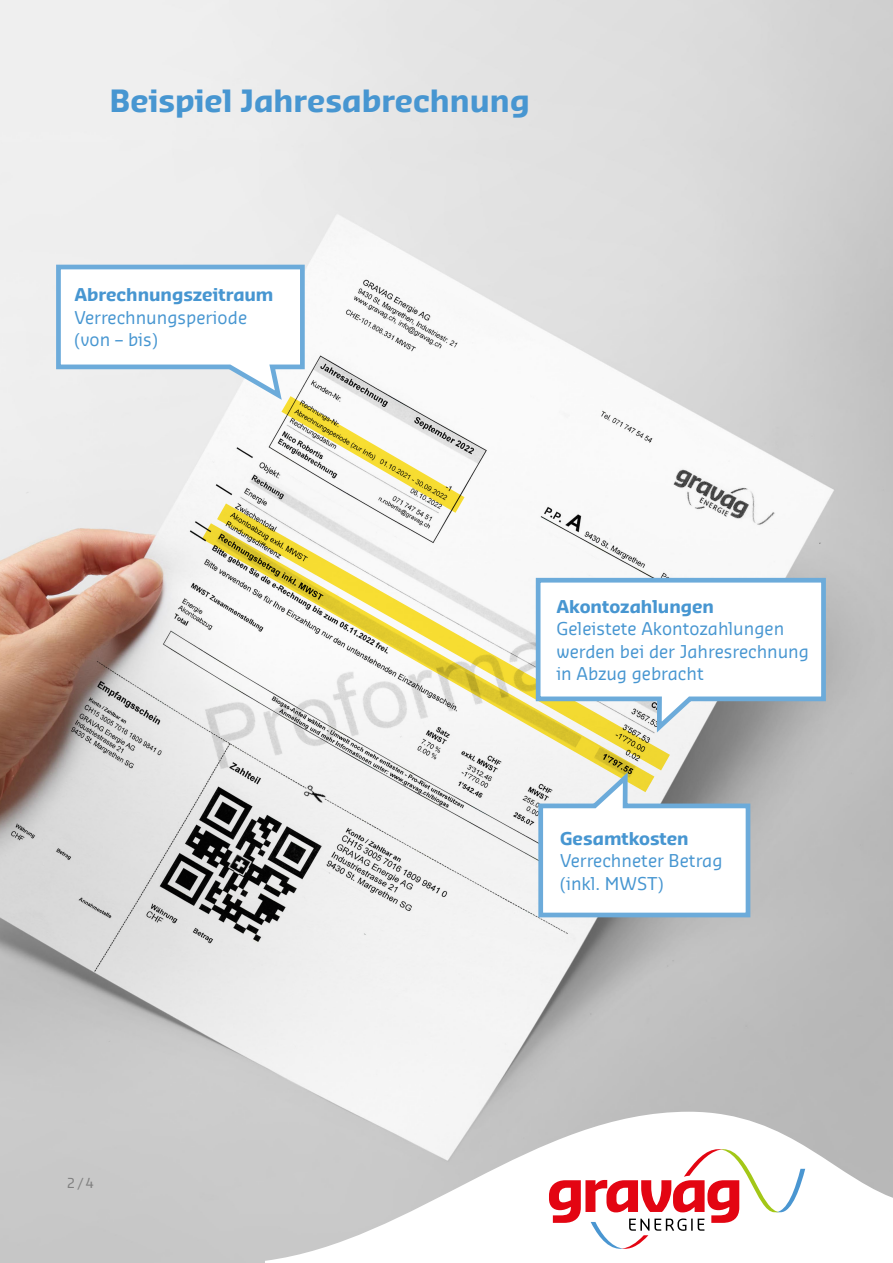
<style>
.page{position:relative;width:893px;height:1263px;background:#fff}
.page>*{position:absolute;margin:0;border:0;box-sizing:border-box;transform-origin:0 0}
.t1{font:700 30px "Sansa TT";color:#4796d1}
.t2{font:17.25px/22.5px "Sansa TT";color:#4796d1}
.t3{font:700 17.25px "Sansa TT";color:#4796d1}
.t4{font:13.5px "Sansa TT";color:#808080}
</style>
<div class="page">
<img style="left:0;top:0;width:893px;height:1263px">
<svg style="left:265px;top:1112px;width:628px;height:151px"></svg>
<svg style="left:54px;top:262px;width:412px;height:252px"></svg>
<svg style="left:198px;top:501px;width:491px;height:266px"></svg>
<svg style="left:182px;top:521px;width:492px;height:274px"></svg>
<svg style="left:533px;top:575px;width:295px;height:163px"></svg>
<svg style="left:536px;top:767px;width:217px;height:153px"></svg>
<svg style="left:549px;top:1149px;width:256px;height:100px"></svg>
<h1 class="t1" style="left:110px;top:80px;width:421px">Beispiel Jahresabrechnung</h1>
<p class="t3" style="left:74px;top:283px;width:201px">Abrechnungszeitraum</p>
<p class="t2" style="left:74px;top:306px;width:174px">Verrechnungsperiode (von – bis)</p>
<p class="t3" style="left:556px;top:594px;width:159px">Akontozahlungen</p>
<p class="t2" style="left:556px;top:617px;width:254px">Geleistete Akontozahlungen werden bei der Jahresrechnung in Abzug gebracht</p>
<p class="t3" style="left:560px;top:826px;width:130px">Gesamtkosten</p>
<p class="t2" style="left:560px;top:849px;width:164px">Verrechneter Betrag (inkl. MWST)</p>
<p class="t4" style="left:67px;top:1174px;width:28px">2/4</p>
</div>
